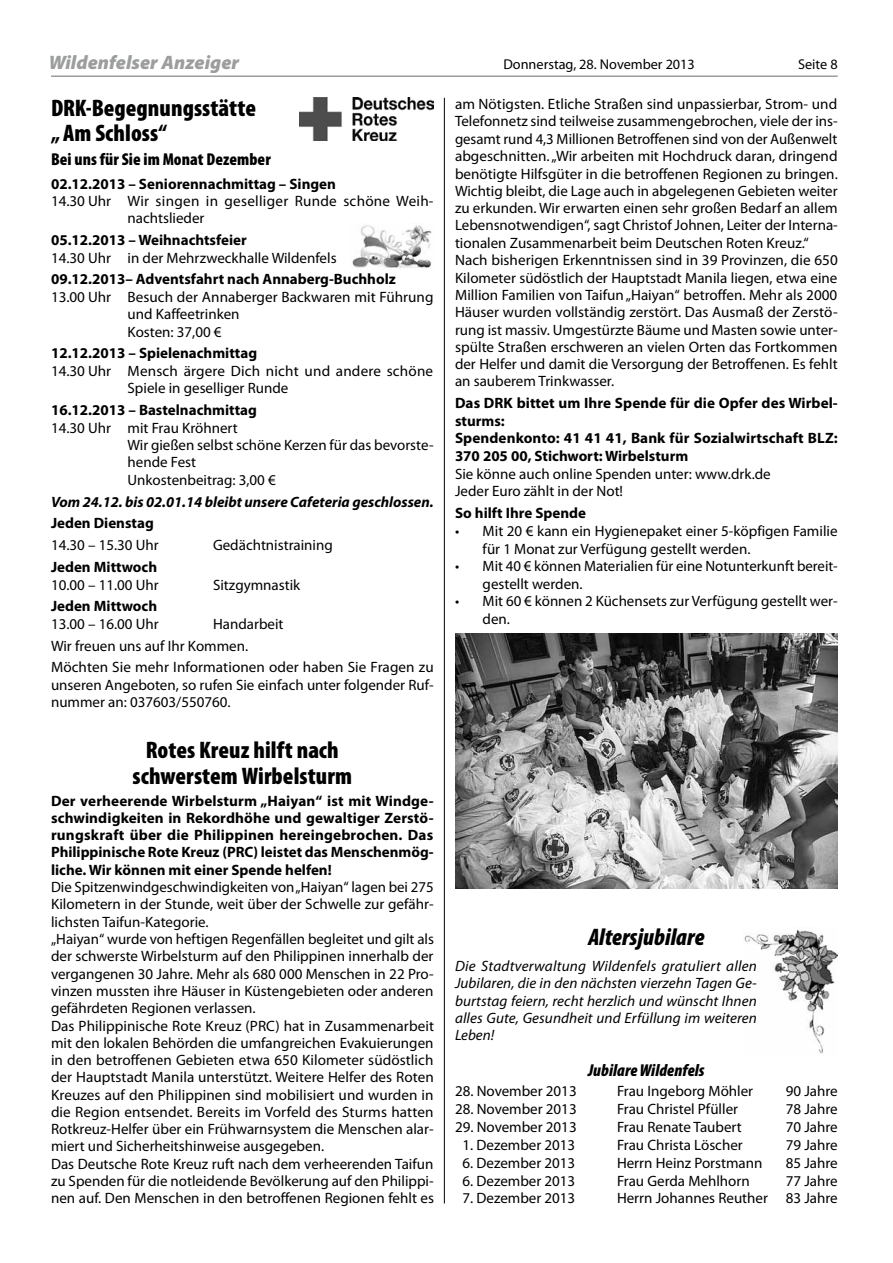
<style>
.page{position:relative;width:893px;height:1263px;background:#fff}
.page>*{position:absolute;margin:0;border:0;box-sizing:border-box;transform-origin:0 0}
.t1{font:900 condensed 24px/25.5px "Myriad Pro";letter-spacing:.005em;color:#000}
.t2{font:italic 900 condensed 24px "Myriad Pro";letter-spacing:.005em;color:#000}
.t3{font:italic 900 19.5px "Myriad Pro";color:#9c9d9d}
.t4{font:900 condensed 17.25px "Myriad Pro";letter-spacing:.005em;color:#000}
.t5{font:italic 900 condensed 17.25px "Myriad Pro";letter-spacing:.005em;color:#000}
.t6{font:15px/17.2px "Myriad Pro";color:#000}
.t7{font:700 15px/17.2px "Myriad Pro";color:#000;text-align:justify}
.t8{font:italic 15px/17.2px "Myriad Pro";letter-spacing:.005em;color:#000;text-align:justify}
.t9{font:15px/17.2px "Myriad Pro";letter-spacing:.02em;color:#000}
.t10{font:italic 700 15px "Myriad Pro";color:#000}
.t11{font:14.25px "Myriad Pro";color:#000}
</style>
<div class="page">
<hr style="left:444px;top:98px;width:1px;height:1105px;background:#000">
<hr style="left:51px;top:75px;width:787px;height:2px;background:#9c9d9d">
<img style="left:744px;top:929px;width:94px;height:125px">
<img style="left:455px;top:634px;width:383px;height:255px">
<img style="left:352px;top:225px;width:80px;height:43px">
<img style="left:299px;top:98px;width:135px;height:42px">
<h2 class="t3" style="left:49px;top:51px;width:192px">Wildenfelser Anzeiger</h2>
<p class="t11" style="left:503px;top:56px;width:193px">Donnerstag, 28. November 2013</p>
<p class="t11" style="left:798px;top:56px;width:41px">Seite 8</p>
<h1 class="t1" style="left:51px;top:95px;width:207px">DRK-Begegnungsstätte „ Am Schloss“</h1>
<p class="t4" style="left:51px;top:149px;width:221px">Bei uns für Sie im Monat Dezember</p>
<p class="t7" style="left:51px;top:175px;width:286px">02.12.2013 – Seniorennachmittag – Singen</p>
<p class="t9" style="left:128px;top:193px;width:307px;text-indent:-77px">14.30 Uhr Wir singen in geselliger Runde schöne Weih&shy;nachtslieder</p>
<p class="t7" style="left:51px;top:232px;width:197px">05.12.2013 – Weihnachtsfeier</p>
<p class="t6" style="left:51px;top:249px;width:287px">14.30 Uhr in der Mehrzweckhalle Wildenfels</p>
<p class="t7" style="left:51px;top:271px;width:346px">09.12.2013– Adventsfahrt nach Annaberg-Buchholz</p>
<p class="t6" style="left:128px;top:288px;width:307px;text-indent:-77px">13.00 Uhr Besuch der Annaberger Backwaren mit Führung und Kaffeetrinken<br>Kosten: 37,00 €</p>
<p class="t7" style="left:51px;top:345px;width:208px">12.12.2013 – Spielenachmittag</p>
<p class="t6" style="left:128px;top:363px;width:307px;text-indent:-77px">14.30 Uhr Mensch ärgere Dich nicht und andere schöne<br>Spiele in geselliger Runde</p>
<p class="t7" style="left:51px;top:402px;width:207px">16.12.2013 – Bastelnachmittag</p>
<p class="t6" style="left:128px;top:419px;width:308px;text-indent:-77px">14.30 Uhr mit Frau Kröhnert<br>Wir gießen selbst schöne Kerzen für das bevorste&shy;hende Fest<br>Unkostenbeitrag: 3,00 €</p>
<p class="t10" style="left:51px;top:493px;width:384px">Vom 24.12. bis 02.01.14 bleibt unsere Cafeteria geschlossen.</p>
<p class="t7" style="left:51px;top:515px;width:104px">Jeden Dienstag</p>
<p class="t6" style="left:51px;top:537px;width:109px">14.30 – 15.30 Uhr</p>
<p class="t6" style="left:213px;top:537px;width:121px">Gedächtnistraining</p>
<p class="t7" style="left:51px;top:558px;width:108px">Jeden Mittwoch</p>
<p class="t6" style="left:51px;top:576px;width:109px">10.00 – 11.00 Uhr</p>
<p class="t6" style="left:213px;top:576px;width:89px">Sitzgymnastik</p>
<p class="t7" style="left:51px;top:598px;width:108px">Jeden Mittwoch</p>
<p class="t6" style="left:51px;top:615px;width:109px">13.00 – 16.00 Uhr</p>
<p class="t6" style="left:455px;top:96px;width:384px">am Nötigsten. Etliche Straßen sind unpassierbar, Strom- und Telefonnetz sind teilweise zusammengebrochen, viele der ins&shy;gesamt rund 4,3 Millionen Betroffenen sind von der Außenwelt abgeschnitten. „Wir arbeiten mit Hochdruck daran, dringend benötigte Hilfsgüter in die betroffenen Regionen zu bringen.<br>Wichtig bleibt, die Lage auch in abgelegenen Gebieten weiter zu erkunden. Wir erwarten einen sehr großen Bedarf an allem Lebensnotwendigen“, sagt Christof Johnen, Leiter der Interna&shy;tionalen Zusammenarbeit beim Deutschen Roten Kreuz.“ Nach bisherigen Erkenntnissen sind in 39 Provinzen, die 650<br>Kilometer südöstlich der Hauptstadt Manila liegen, etwa eine Million Familien von Taifun „Haiyan“ betroffen. Mehr als 2000<br>Häuser wurden vollständig zerstört. Das Ausmaß der Zerstö&shy;rung ist massiv. Umgestürzte Bäume und Masten sowie unter&shy;spülte Straßen erschweren an vielen Orten das Fortkommen der Helfer und damit die Versorgung der Betroffenen. Es fehlt an sauberem Trinkwasser.</p>
<p class="t7" style="left:455px;top:395px;width:384px;text-align:left">Das DRK bittet um Ihre Spende für die Opfer des Wirbel&shy;sturms:<br>Spendenkonto: 41 41 41, Bank für Sozialwirtschaft BLZ:<br>370 205 00, Stichwort: Wirbelsturm</p>
<p class="t6" style="left:455px;top:465px;width:317px;line-height:17.9px">Sie könne auch online Spenden unter: www.drk.de<br>Jeder Euro zählt in der Not!</p>
<p class="t7" style="left:455px;top:505px;width:133px">So hilft Ihre Spende</p>
<p class="t6" style="left:483px;top:523px;width:356px;text-indent:-28px">• Mit 20 € kann ein Hygienepaket einer 5-köpfigen Familie für 1 Monat zur Verfügung gestellt werden.</p>
<p class="t6" style="left:483px;top:558px;width:357px;text-indent:-28px">• Mit 40 € können Materialien für eine Notunterkunft bereit&shy;gestellt werden.</p>
<p class="t6" style="left:483px;top:593px;width:357px;text-indent:-28px">• Mit 60 € können 2 Küchensets zur Verfügung gestellt wer&shy;den.</p>
<p class="t6" style="left:51px;top:613px;width:384px;line-height:21.8px;text-indent:162px">Handarbeit<br>Wir freuen uns auf Ihr Kommen.<br>Möchten Sie mehr Informationen oder haben Sie Fragen zu</p>
<p class="t6" style="left:51px;top:676px;width:384px">unseren Angeboten, so rufen Sie einfach unter folgender Ruf&shy;nummer an: 037603/550760.</p>
<h1 class="t1" style="left:133px;top:738px;width:221px;text-align:center">Rotes Kreuz hilft nach schwerstem Wirbelsturm</h1>
<p class="t7" style="left:51px;top:792px;width:384px">Der verheerende Wirbelsturm „Haiyan“ ist mit Windge&shy;schwindigkeiten in Rekordhöhe und gewaltiger Zerstö&shy;rungskraft über die Philippinen hereingebrochen. Das Philippinische Rote Kreuz (PRC) leistet das Menschenmög&shy;liche. Wir können mit einer Spende helfen!</p>
<p class="t6" style="left:51px;top:879px;width:384px">Die Spitzenwindgeschwindigkeiten von „Haiyan“ lagen bei 275<br>Kilometern in der Stunde, weit über der Schwelle zur gefähr&shy;lichsten Taifun-Kategorie.<br>„Haiyan“ wurde von heftigen Regenfällen begleitet und gilt als der schwerste Wirbelsturm auf den Philippinen innerhalb der vergangenen 30 Jahre. Mehr als 680 000 Menschen in 22 Pro&shy;vinzen mussten ihre Häuser in Küstengebieten oder anderen gefährdeten Regionen verlassen.<br>Das Philippinische Rote Kreuz (PRC) hat in Zusammenarbeit mit den lokalen Behörden die umfangreichen Evakuierungen in den betroffenen Gebieten etwa 650 Kilometer südöstlich der Hauptstadt Manila unterstützt. Weitere Helfer des Roten Kreuzes auf den Philippinen sind mobilisiert und wurden in die Region entsendet. Bereits im Vorfeld des Sturms hatten Rotkreuz-Helfer über ein Frühwarnsystem die Menschen alar&shy;miert und Sicherheitshinweise ausgegeben.<br>Das Deutsche Rote Kreuz ruft nach dem verheerenden Taifun zu Spenden für die notleidende Bevölkerung auf den Philippi&shy;nen auf. Den Menschen in den betroffenen Regionen fehlt es</p>
<h1 class="t2" style="left:588px;top:924px;width:118px">Altersjubilare</h1>
<p class="t8" style="left:455px;top:958px;width:303px">Die Stadtverwaltung Wildenfels gratuliert allen Jubilaren, die in den nächsten vierzehn Tagen Ge&shy;burtstag feiern, recht herzlich und wünscht Ihnen alles Gute, Gesundheit und Erfüllung im weiteren Leben!</p>
<p class="t5" style="left:588px;top:1061px;width:118px">Jubilare Wildenfels</p>
<p class="t6" style="left:455px;top:1083px;width:123px">28. November 2013</p>
<p class="t6" style="left:617px;top:1083px;width:138px">Frau Ingeborg Möhler</p>
<p class="t6" style="left:786px;top:1083px;width:53px">90 Jahre</p>
<p class="t6" style="left:455px;top:1101px;width:123px">28. November 2013</p>
<p class="t6" style="left:617px;top:1101px;width:123px">Frau Christel Pfüller</p>
<p class="t6" style="left:786px;top:1101px;width:53px">78 Jahre</p>
<p class="t6" style="left:455px;top:1119px;width:123px">29. November 2013</p>
<p class="t6" style="left:617px;top:1119px;width:126px">Frau Renate Taubert</p>
<p class="t6" style="left:786px;top:1119px;width:53px">70 Jahre</p>
<p class="t6" style="left:462px;top:1136px;width:114px">1. Dezember 2013</p>
<p class="t6" style="left:617px;top:1136px;width:127px">Frau Christa Löscher</p>
<p class="t6" style="left:786px;top:1136px;width:53px">79 Jahre</p>
<p class="t6" style="left:462px;top:1154px;width:114px">6. Dezember 2013</p>
<p class="t6" style="left:617px;top:1154px;width:147px">Herrn Heinz Porstmann</p>
<p class="t6" style="left:786px;top:1154px;width:53px">85 Jahre</p>
<p class="t6" style="left:462px;top:1172px;width:114px">6. Dezember 2013</p>
<p class="t6" style="left:617px;top:1172px;width:134px">Frau Gerda Mehlhorn</p>
<p class="t6" style="left:786px;top:1172px;width:53px">77 Jahre</p>
<p class="t6" style="left:462px;top:1190px;width:114px">7. Dezember 2013</p>
<p class="t6" style="left:617px;top:1190px;width:222px">Herrn Johannes Reuther 83 Jahre</p>
</div>
